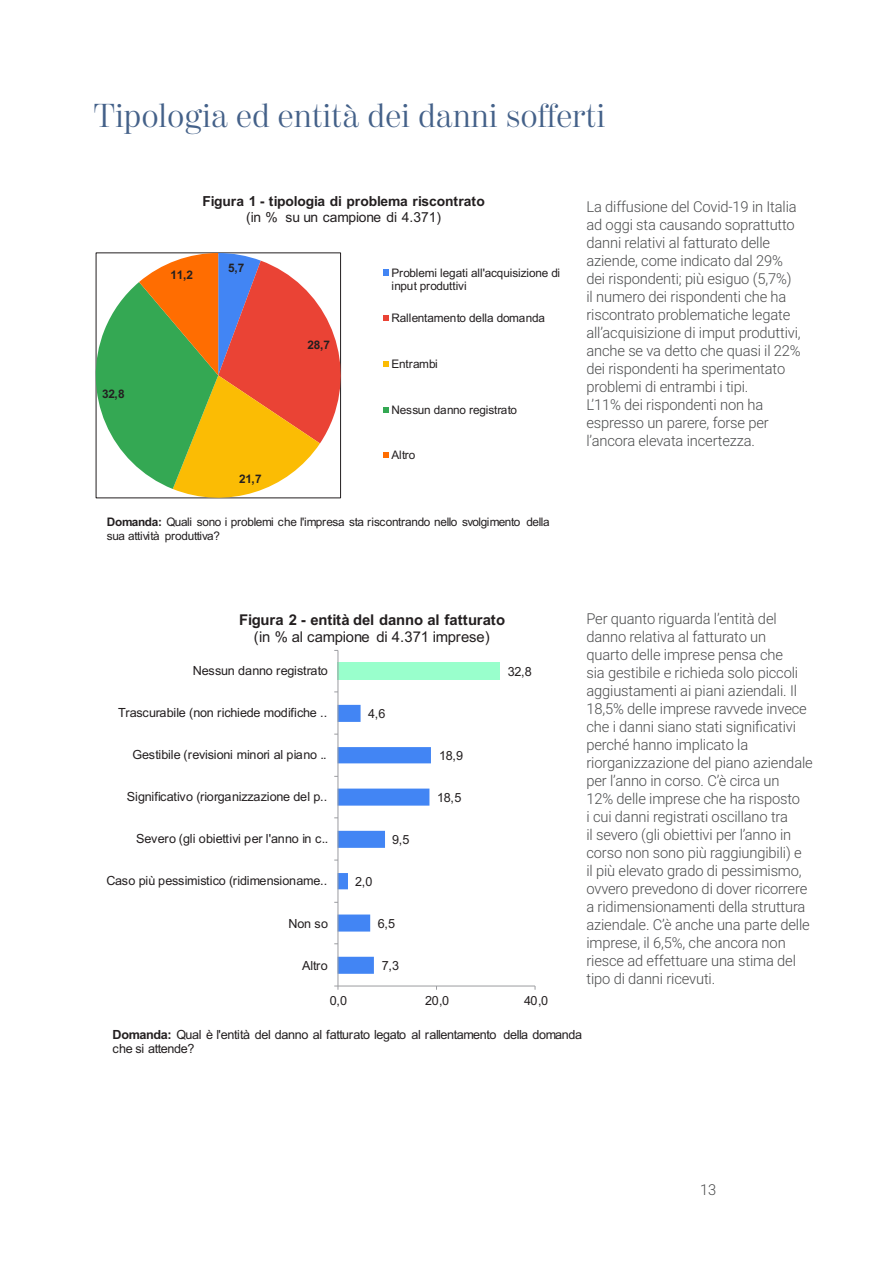
<style>
.page{position:relative;width:893px;height:1263px;background:#fff}
.page>*{position:absolute;margin:0;border:0;box-sizing:border-box;transform-origin:0 0}
.VARIALBILE{font:300 33px "Moderno FB";letter-spacing:.01em;color:#446189}
.PARAGRAFO{font:300 15px/18px "Roboto";letter-spacing:-.01em;color:#4b4c4d}
.t1{font:700 14.85px "Arial";letter-spacing:-.005em;color:#231f20}
.t2{font:14.85px "Arial";letter-spacing:-.005em;color:#231f20}
.t3{font:700 13.8px/15.9px "Arial";letter-spacing:-.01em;color:#231f20;text-align:center}
.t4{font:12.6px/14.1px "Arial";letter-spacing:-.025em;color:#231f20}
.t5{font:11.85px "Arial";letter-spacing:-.03em;color:#231f20}
.t6{font:700 11.85px "Arial";letter-spacing:-.03em;color:#231f20}
.t7{font:11.7px "Arial";letter-spacing:-.025em;color:#231f20}
.t8{font:700 11.7px "Arial";color:#231f20}
.s1{font-weight:400}
.s2{font-weight:700}
</style>
<div class="page">
<svg style="left:95px;top:253px;width:247px;height:246px"></svg>
<svg style="left:383px;top:270px;width:6px;height:6px"></svg>
<svg style="left:383px;top:315px;width:6px;height:6px"></svg>
<svg style="left:383px;top:361px;width:6px;height:6px"></svg>
<svg style="left:383px;top:407px;width:6px;height:5px"></svg>
<svg style="left:383px;top:453px;width:6px;height:5px"></svg>
<div style="left:338px;top:663px;width:162px;height:17px;background:#9fc"></div>
<hr style="left:338px;top:986px;width:197px;height:1px;background:#9b9ca0">
<hr style="left:338px;top:650px;width:1px;height:336px;background:#9b9ca0">
<svg style="left:334px;top:705px;width:97px;height:269px"></svg>
<p class="VARIALBILE" style="left:94px;top:97px;width:513px">Tipologia ed entità dei danni sofferti</p>
<p class="t6" style="left:102px;top:385px;width:24px">32,8</p>
<p class="t3" style="left:202px;top:193px;width:284px">Figura 1 - tipologia di problema riscontrato <span class="s1">(in % su un campione di 4.371)</span></p>
<p class="t6" style="left:171px;top:266px;width:24px">11,2</p>
<p class="t8" style="left:228px;top:260px;width:18px">5,7</p>
<p class="t6" style="left:308px;top:336px;width:24px">28,7</p>
<p class="t6" style="left:239px;top:470px;width:24px">21,7</p>
<p class="t7" style="left:392px;top:264px;width:170px">Problemi legati all'acquisizione di</p>
<p class="t5" style="left:392px;top:278px;width:77px">input produttivi</p>
<p class="t5" style="left:392px;top:310px;width:155px">Rallentamento della domanda</p>
<p class="t5" style="left:392px;top:356px;width:48px">Entrambi</p>
<p class="t5" style="left:392px;top:401px;width:127px">Nessun danno registrato</p>
<p class="t7" style="left:392px;top:447px;width:25px">Altro</p>
<p class="t5" style="left:107px;top:514px;width:444px"><span class="s2">Domanda:</span> Quali sono i problemi che l'impresa sta riscontrando nello svolgimento della</p>
<p class="t7" style="left:107px;top:527px;width:115px">sua attività produttiva?</p>
<p class="PARAGRAFO" style="left:586px;top:197px;width:216px">La diffusione del Covid-19 in Italia ad oggi sta causando soprattutto danni relativi al fatturato delle aziende, come indicato dal 29% dei rispondenti; più esiguo (5,7%) il numero dei rispondenti che ha riscontrato problematiche legate all’acquisizione di imput produttivi, anche se va detto che quasi il 22% dei rispondenti ha sperimentato problemi di entrambi i tipi.<br>L’11% dei rispondenti non ha espresso un parere, forse per l’ancora elevata incertezza.</p>
<p class="t1" style="left:239px;top:609px;width:268px">Figura 2 - entità del danno al fatturato</p>
<p class="t2" style="left:254px;top:627px;width:237px">(in % al campione di 4.371 imprese)</p>
<p class="t4" style="left:193px;top:664px;width:137px">Nessun danno registrato</p>
<p class="t4" style="left:508px;top:664px;width:26px">32,8</p>
<p class="t4" style="left:118px;top:706px;width:211px">Trascurabile (non richiede modifiche ..</p>
<p class="t4" style="left:368px;top:706px;width:19px">4,6</p>
<p class="t4" style="left:132px;top:748px;width:196px">Gestibile (revisioni minori al piano ..</p>
<p class="t4" style="left:439px;top:749px;width:26px">18,9</p>
<p class="t4" style="left:127px;top:790px;width:202px">Significativo (riorganizzazione del p..</p>
<p class="t4" style="left:437px;top:791px;width:26px">18,5</p>
<p class="t4" style="left:136px;top:832px;width:193px">Severo (gli obiettivi per l'anno in c..</p>
<p class="t4" style="left:392px;top:833px;width:19px">9,5</p>
<p class="t4" style="left:106px;top:874px;width:223px">Caso più pessimistico (ridimensioname..</p>
<p class="t4" style="left:355px;top:875px;width:19px">2,0</p>
<p class="t4" style="left:288px;top:916px;width:41px">Non so</p>
<p class="t4" style="left:378px;top:917px;width:19px">6,5</p>
<p class="t4" style="left:302px;top:958px;width:27px">Altro</p>
<p class="t4" style="left:382px;top:959px;width:19px">7,3</p>
<p class="t4" style="left:330px;top:994px;width:19px">0,0</p>
<p class="t4" style="left:425px;top:994px;width:26px">20,0</p>
<p class="t4" style="left:524px;top:994px;width:26px">40,0</p>
<p class="PARAGRAFO" style="left:586px;top:609px;width:228px">Per quanto riguarda l’entità del danno relativa al fatturato un<br>quarto delle imprese pensa che<br>sia gestibile e richieda solo piccoli aggiustamenti ai piani aziendali. Il 18,5% delle imprese ravvede invece che i danni siano stati significativi perché hanno implicato la riorganizzazione del piano aziendale per l’anno in corso. C’è circa un<br>12% delle imprese che ha risposto<br>i cui danni registrati oscillano tra<br>il severo (gli obiettivi per l’anno in corso non sono più raggiungibili) e<br>il più elevato grado di pessimismo, ovvero prevedono di dover ricorrere a ridimensionamenti della struttura aziendale. C’è anche una parte delle imprese, il 6,5%, che ancora non riesce ad effettuare una stima del tipo di danni ricevuti.</p>
<p class="t4" style="left:113px;top:1027px;width:471px"><span class="s2">Domanda:</span> Qual è l'entità del danno al fatturato legato al rallentamento della domanda che si attende?</p>
<p class="PARAGRAFO" style="left:700px;top:1180px;width:18px">13</p>
</div>
